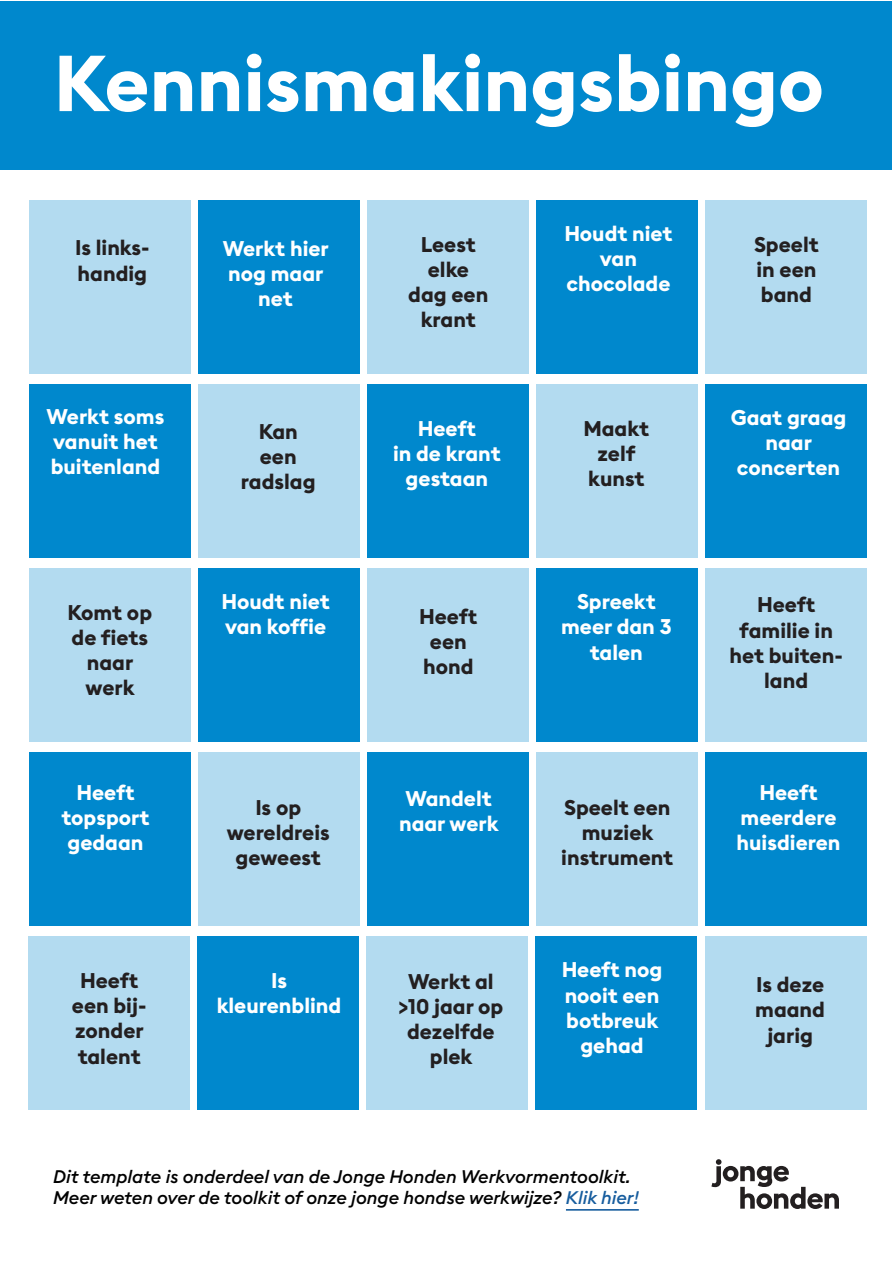
<style>
.page{position:relative;width:893px;height:1263px;background:#fff}
.page>*{position:absolute;margin:0;border:0;box-sizing:border-box;transform-origin:0 0}
.t1{font:700 78px "Euclid Square";color:#fff}
.t2{font:700 21px/25.2px "Euclid Square";color:#231f20;text-align:center}
.t3{font:700 21px/25.2px "Euclid Square";color:#fff;text-align:center}
.t4{font:italic 500 18px/21.6px "Euclid Square";color:#000}
.s1{color:#175d9e}
</style>
<div class="page">
<div style="left:1px;top:1px;width:891px;height:168px;background:#0088cd"></div>
<hr style="left:566px;top:1209px;width:73px;height:2px;background:#175d9e">
<svg style="left:711px;top:1159px;width:128px;height:50px"></svg>
<div style="left:29px;top:200px;width:162px;height:173px;background:#b3dbf0"></div>
<div style="left:198px;top:200px;width:162px;height:173px;background:#0088cd"></div>
<div style="left:367px;top:200px;width:162px;height:173px;background:#b3dbf0"></div>
<div style="left:29px;top:384px;width:162px;height:173px;background:#0088cd"></div>
<div style="left:198px;top:384px;width:162px;height:173px;background:#b3dbf0"></div>
<div style="left:367px;top:384px;width:162px;height:173px;background:#0088cd"></div>
<div style="left:536px;top:200px;width:162px;height:173px;background:#0088cd"></div>
<div style="left:536px;top:384px;width:162px;height:173px;background:#b3dbf0"></div>
<div style="left:29px;top:568px;width:162px;height:173px;background:#b3dbf0"></div>
<div style="left:198px;top:568px;width:162px;height:173px;background:#0088cd"></div>
<div style="left:367px;top:568px;width:162px;height:173px;background:#b3dbf0"></div>
<div style="left:29px;top:752px;width:162px;height:173px;background:#0088cd"></div>
<div style="left:198px;top:752px;width:162px;height:173px;background:#b3dbf0"></div>
<div style="left:367px;top:752px;width:162px;height:173px;background:#0088cd"></div>
<div style="left:536px;top:568px;width:162px;height:173px;background:#0088cd"></div>
<div style="left:537px;top:752px;width:161px;height:173px;background:#b3dbf0"></div>
<div style="left:705px;top:200px;width:162px;height:173px;background:#b3dbf0"></div>
<div style="left:705px;top:384px;width:162px;height:173px;background:#0088cd"></div>
<div style="left:706px;top:568px;width:161px;height:173px;background:#b3dbf0"></div>
<div style="left:706px;top:752px;width:161px;height:173px;background:#0088cd"></div>
<div style="left:29px;top:936px;width:161px;height:173px;background:#b3dbf0"></div>
<div style="left:198px;top:936px;width:161px;height:173px;background:#0088cd"></div>
<div style="left:366px;top:936px;width:162px;height:173px;background:#b3dbf0"></div>
<div style="left:536px;top:936px;width:161px;height:173px;background:#0088cd"></div>
<div style="left:705px;top:936px;width:161px;height:173px;background:#b3dbf0"></div>
<p class="t1" style="left:54px;top:34px;width:772px">Kennismakingsbingo</p>
<p class="t2" style="left:75px;top:236px;width:76px;text-align:left">Is links&shy;handig</p>
<p class="t3" style="left:47px;top:404px;width:119px;text-align:left">Werkt soms vanuit het buitenland</p>
<p class="t2" style="left:68px;top:600px;width:86px">Komt op de fiets naar werk</p>
<p class="t3" style="left:223px;top:236px;width:107px">Werkt hier nog maar net</p>
<p class="t2" style="left:241px;top:419px;width:76px">Kan een radslag</p>
<p class="t3" style="left:221px;top:590px;width:110px;text-align:left">Houdt niet van koffie</p>
<p class="t2" style="left:408px;top:232px;width:82px">Leest elke dag een krant</p>
<p class="t3" style="left:393px;top:416px;width:109px">Heeft<br>in de krant gestaan</p>
<p class="t2" style="left:419px;top:604px;width:60px">Heeft een hond</p>
<p class="t3" style="left:564px;top:221px;width:110px">Houdt niet van chocolade</p>
<p class="t2" style="left:584px;top:416px;width:67px">Maakt zelf kunst</p>
<p class="t3" style="left:561px;top:590px;width:112px">Spreekt meer dan 3 talen</p>
<p class="t3" style="left:61px;top:780px;width:90px">Heeft topsport gedaan</p>
<p class="t3" style="left:399px;top:786px;width:101px;text-align:left">Wandelt naar werk</p>
<p class="t2" style="left:227px;top:795px;width:105px">Is op wereldreis geweest</p>
<p class="t2" style="left:561px;top:795px;width:113px">Speelt een muziek instrument</p>
<p class="t2" style="left:72px;top:968px;width:76px">Heeft een bij&shy;zonder talent</p>
<p class="t2" style="left:398px;top:969px;width:106px">Werkt al &gt;10 jaar op dezelfde plek</p>
<p class="t3" style="left:217px;top:968px;width:126px">Is kleurenblind</p>
<p class="t3" style="left:562px;top:958px;width:102px">Heeft nog nooit een botbreuk gehad</p>
<p class="t4" style="left:53px;top:1165px;width:587px">Dit template is onderdeel van de Jonge Honden Werkvormentoolkit.<br>Meer weten over de toolkit of onze jonge hondse werkwijze? <span class="s1">Klik hier!</span></p>
<p class="t2" style="left:754px;top:232px;width:66px;text-align:justify">Speelt in een band</p>
<p class="t3" style="left:731px;top:405px;width:117px">Gaat graag naar concerten</p>
<p class="t2" style="left:729px;top:593px;width:115px">Heeft familie in het buiten&shy;land</p>
<p class="t3" style="left:737px;top:780px;width:105px">Heeft meerdere huisdieren</p>
<p class="t2" style="left:755px;top:973px;width:71px">Is deze maand jarig</p>
</div>
